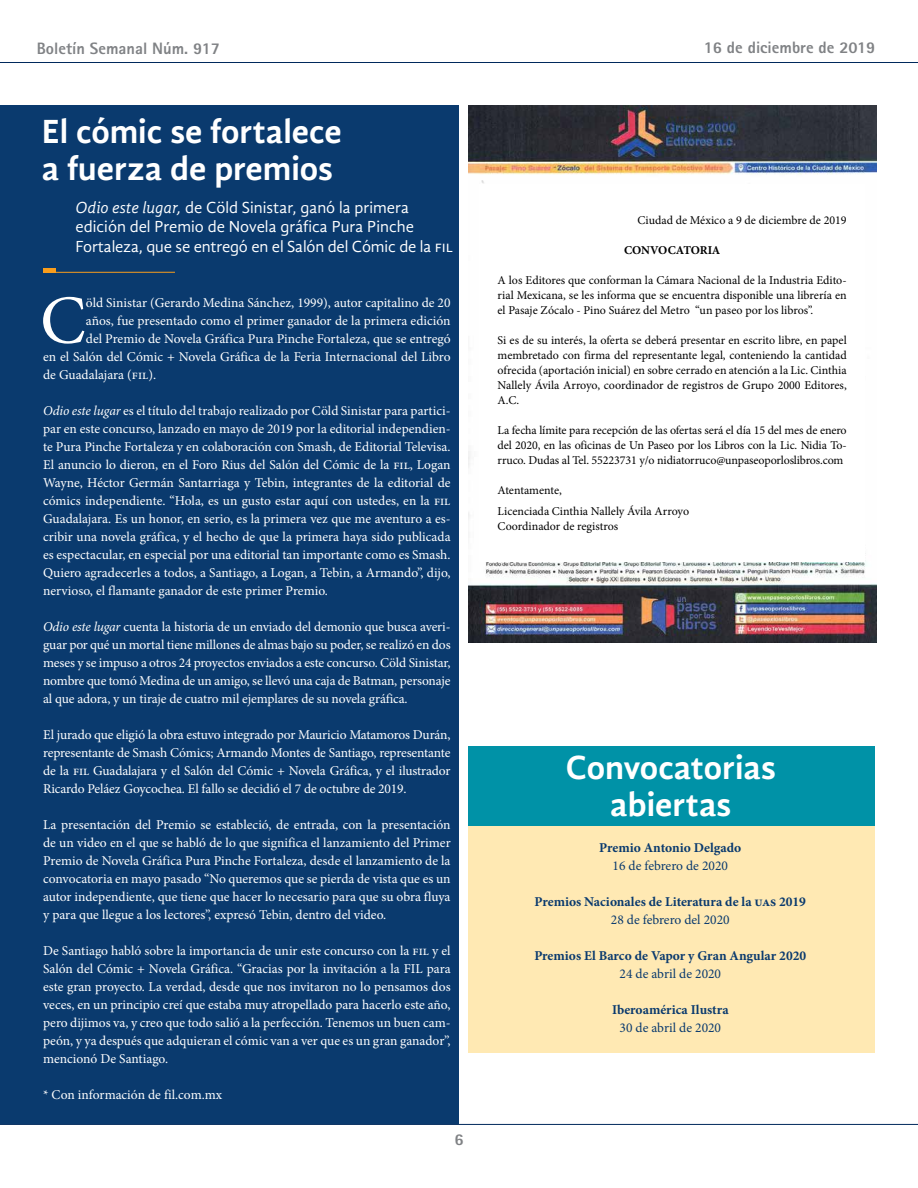
<style>
.page{position:relative;width:918px;height:1188px;background:#fff}
.page>*{position:absolute;margin:0;border:0;box-sizing:border-box;transform-origin:0 0}
.t1{font:68.85px "Minion Pro";color:#fff}
.t2{font:700 34.5px/37.5px "Gandhi Sans";color:#fff;text-align:center}
.t3{font:16.5px/19.5px "Gandhi Sans";letter-spacing:-.01em;color:#fff}
.t4{font:800 16.5px "Rotis Sans Serif";color:#808285}
.t5{font:13.5px/18px "Minion Pro";letter-spacing:-.005em;color:#fff;text-align:justify}
.t6{font:700 13.5px "Minion Pro";color:#0a3a6e}
.t7{font:13.5px "Minion Pro";color:#0a3a6e}
.t8{font:12px/15px "Minion Pro";letter-spacing:-.005em;color:#000;text-align:justify}
.t9{font:700 12px "Minion Pro";letter-spacing:-.015em;color:#000}
.s1{font-style:italic}
</style>
<div class="page">
<hr style="left:0;top:62px;width:918px;height:1px;background:#00295c">
<hr style="left:0;top:1124px;width:918px;height:1px;background:#00295c">
<div style="left:0;top:106px;width:459px;height:1018px;background:#0a3a6e"></div>
<div style="left:468px;top:776px;width:407px;height:276px;background:#ffe9b3"></div>
<div style="left:468px;top:746px;width:407px;height:80px;background:#0092a7"></div>
<hr style="left:43px;top:272px;width:132px;height:1px;background:#f99d1c">
<hr style="left:43px;top:269px;width:12px;height:4px;background:#f99d1c">
<img style="left:468px;top:106px;width:408px;height:537px">
<div style="left:479px;top:184px;width:385px;height:377px;background:#fff"></div>
<p class="t4" style="left:37px;top:38px;width:185px">Boletín Semanal Núm. 917</p>
<p class="t4" style="left:704px;top:37px;width:173px">16 de diciembre de 2019</p>
<h2 class="t2" style="left:42px;top:112px;width:301px;text-align:left">El cómic se fortalece a fuerza de premios</h2>
<p class="t3" style="left:76px;top:198px;width:379px"><span class="s1">Odio este lugar,</span> de Cöld Sinistar, ganó la primera edición del Premio de Novela gráfica Pura Pinche<br>Fortaleza, que se entregó en el Salón del Cómic de la fil</p>
<h1 class="t1" style="left:40px;top:275px;width:47px">C</h1>
<p class="t5" style="left:86px;top:293px;width:366px">öld Sinistar (Gerardo Medina Sánchez, 1999), autor capitalino de 20</p>
<p class="t5" style="left:86px;top:311px;width:366px">años, fue presentado como el primer ganador de la primera edición</p>
<p class="t5" style="left:86px;top:329px;width:366px">del Premio de Novela Gráfica Pura Pinche Fortaleza, que se entregó</p>
<p class="t5" style="left:43px;top:347px;width:409px">en el Salón del Cómic + Novela Gráfica de la Feria Internacional del Libro</p>
<p class="t5" style="left:43px;top:365px;width:115px">de Guadalajara (fil).</p>
<p class="t5" style="left:43px;top:401px;width:409px"><span class="s1">Odio este lugar</span> es el título del trabajo realizado por Cöld Sinistar para partici&shy;par en este concurso, lanzado en mayo de 2019 por la editorial independien&shy;te Pura Pinche Fortaleza y en colaboración con Smash, de Editorial Televisa.<br>El anuncio lo dieron, en el Foro Rius del Salón del Cómic de la fil, Logan Wayne, Héctor Germán Santarriaga y Tebin, integrantes de la editorial de cómics independiente. “Hola, es un gusto estar aquí con ustedes, en la fil Guadalajara. Es un honor, en serio, es la primera vez que me aventuro a es&shy;cribir una novela gráfica, y el hecho de que la primera haya sido publicada es espectacular, en especial por una editorial tan importante como es Smash.<br>Quiero agradecerles a todos, a Santiago, a Logan, a Tebin, a Armando”, dijo, nervioso, el flamante ganador de este primer Premio.</p>
<p class="t5" style="left:43px;top:617px;width:409px"><span class="s1">Odio este lugar</span> cuenta la historia de un enviado del demonio que busca averi&shy;guar por qué un mortal tiene millones de almas bajo su poder, se realizó en dos meses y se impuso a otros 24 proyectos enviados a este concurso. Cöld Sinistar, nombre que tomó Medina de un amigo, se llevó una caja de Batman, personaje al que adora, y un tiraje de cuatro mil ejemplares de su novela gráfica.</p>
<p class="t5" style="left:43px;top:725px;width:409px">El jurado que eligió la obra estuvo integrado por Mauricio Matamoros Durán, representante de Smash Cómics; Armando Montes de Santiago, representante de la fil Guadalajara y el Salón del Cómic + Novela Gráfica, y el ilustrador Ricardo Peláez Goycochea. El fallo se decidió el 7 de octubre de 2019.</p>
<p class="t5" style="left:43px;top:815px;width:409px">La presentación del Premio se estableció, de entrada, con la presentación de un video en el que se habló de lo que significa el lanzamiento del Primer Premio de Novela Gráfica Pura Pinche Fortaleza, desde el lanzamiento de la convocatoria en mayo pasado “No queremos que se pierda de vista que es un autor independiente, que tiene que hacer lo necesario para que su obra fluya y para que llegue a los lectores”, expresó Tebin, dentro del video.</p>
<p class="t5" style="left:43px;top:941px;width:409px">De Santiago habló sobre la importancia de unir este concurso con la fil y el Salón del Cómic + Novela Gráfica. “Gracias por la invitación a la FIL para este gran proyecto. La verdad, desde que nos invitaron no lo pensamos dos veces, en un principio creí que estaba muy atropellado para hacerlo este año, pero dijimos va, y creo que todo salió a la perfección. Tenemos un buen cam&shy;peón, y ya después que adquieran el cómic van a ver que es un gran ganador”, mencionó De Santiago.</p>
<p class="t5" style="left:43px;top:1085px;width:181px">* Con información de fil.com.mx</p>
<p class="t4" style="left:455px;top:1129px;width:11px">6</p>
<p class="t8" style="left:638px;top:213px;width:211px">Ciudad de México a 9 de diciembre de 2019</p>
<p class="t9" style="left:624px;top:242px;width:98px">CONVOCATORIA</p>
<p class="t8" style="left:498px;top:273px;width:351px">A los Editores que conforman la Cámara Nacional de la Industria Edito&shy;rial Mexicana, se les informa que se encuentra disponible una librería en el Pasaje Zócalo - Pino Suárez del Metro “un paseo por los libros”.</p>
<p class="t8" style="left:498px;top:333px;width:351px">Si es de su interés, la oferta se deberá presentar en escrito libre, en papel membretado con firma del representante legal, conteniendo la cantidad ofrecida (aportación inicial) en sobre cerrado en atención a la Lic. Cinthia Nallely Ávila Arroyo, coordinador de registros de Grupo 2000 Editores, A.C.</p>
<p class="t8" style="left:498px;top:423px;width:351px">La fecha límite para recepción de las ofertas será el día 15 del mes de enero del 2020, en las oficinas de Un Paseo por los Libros con la Lic. Nidia To&shy;rruco. Dudas al Tel. 55223731 y/o nidiatorruco@unpaseoporloslibros.com</p>
<p class="t8" style="left:498px;top:480px;width:193px;line-height:21px">Atentamente,<br>Licenciada Cinthia Nallely Ávila Arroyo</p>
<p class="t8" style="left:498px;top:519px;width:122px">Coordinador de registros</p>
<h2 class="t2" style="left:566px;top:748px;width:212px">Convocatorias abiertas</h2>
<p class="t6" style="left:599px;top:838px;width:144px">Premio Antonio Delgado</p>
<p class="t7" style="left:613px;top:857px;width:117px">16 de febrero de 2020</p>
<p class="t6" style="left:535px;top:892px;width:273px">Premios Nacionales de Literatura de la uas 2019</p>
<p class="t7" style="left:611px;top:911px;width:120px">28 de febrero del 2020</p>
<p class="t6" style="left:534px;top:946px;width:273px">Premios El Barco de Vapor y Gran Angular 2020</p>
<p class="t7" style="left:620px;top:965px;width:103px">24 de abril de 2020</p>
<p class="t6" style="left:612px;top:1000px;width:118px">Iberoamérica Ilustra</p>
<p class="t7" style="left:620px;top:1019px;width:103px">30 de abril de 2020</p>
</div>
